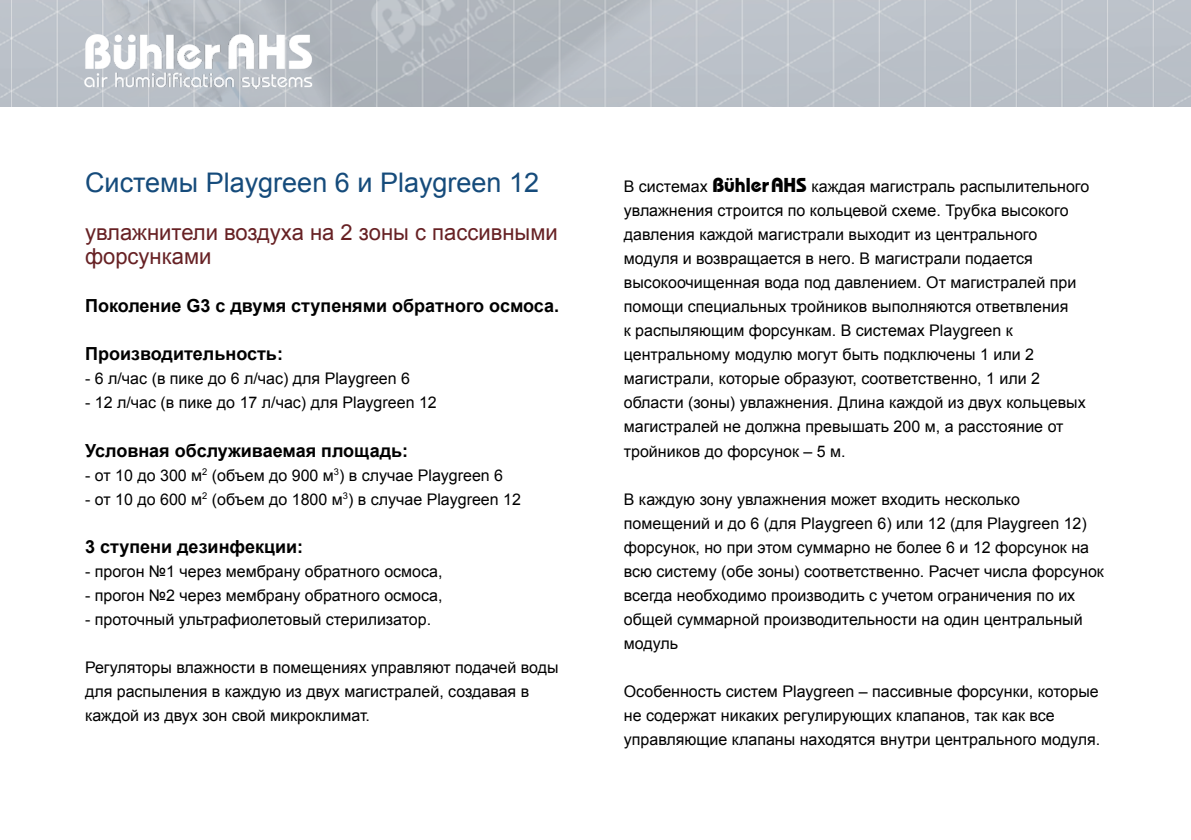
<style>
.page{position:relative;width:1191px;height:840px;background:#fff}
.page>*{position:absolute;margin:0;border:0;box-sizing:border-box;transform-origin:0 0}
.t1{font:27px "Arial";color:#154b7b}
.t2{font:22px/24px "Arial";color:#672124}
.t3{font:700 18px "Arial";color:#000}
.t4{font:16px/24px "Arial";color:#000}
.s1{font-family:"Bauhaus IT Cby BT";font-weight:700;font-size:20px}
</style>
<div class="page">
<img style="left:0;top:0;width:1191px;height:106px">
<img style="left:83px;top:32px;width:230px;height:56px">
<h1 class="t1" style="left:85px;top:165px;width:455px">Системы Playgreen 6 и Playgreen 12</h1>
<h2 class="t2" style="left:85px;top:221px;width:474px">увлажнители воздуха на 2 зоны с пассивными форсунками</h2>
<p class="t3" style="left:85px;top:294px;width:475px">Поколение G3 с двумя ступенями обратного осмоса.</p>
<p class="t3" style="left:85px;top:342px;width:199px">Производительность:</p>
<p class="t4" style="left:85px;top:367px;width:326px">- 6 л/час (в пике до 6 л/час) для Playgreen 6</p>
<p class="t4" style="left:85px;top:391px;width:353px">- 12 л/час (в пике до 17 л/час) для Playgreen 12</p>
<p class="t3" style="left:85px;top:438px;width:325px">Условная обслуживаемая площадь:</p>
<p class="t4" style="left:85px;top:463px;width:420px">- от 10 до 300 м<sup>2</sup> (объем до 900 м<sup>3</sup>) в случае Playgreen 6</p>
<p class="t4" style="left:85px;top:487px;width:437px">- от 10 до 600 м<sup>2</sup> (объем до 1800 м<sup>3</sup>) в случае Playgreen 12</p>
<p class="t3" style="left:85px;top:534px;width:220px">3 ступени дезинфекции:</p>
<p class="t4" style="left:85px;top:559px;width:359px">- прогон №1 через мембрану обратного осмоса,</p>
<p class="t4" style="left:85px;top:583px;width:359px">- прогон №2 через мембрану обратного осмоса,</p>
<p class="t4" style="left:85px;top:607px;width:348px">- проточный ультрафиолетовый стерилизатор.</p>
<p class="t4" style="left:85px;top:655px;width:475px">Регуляторы влажности в помещениях управляют подачей воды для распыления в каждую из двух магистралей, создавая в каждой из двух зон свой микроклимат.</p>
<p class="t4" style="left:624px;top:175px;width:467px">В системах <span class="s1">BühlerAHS</span> каждая магистраль распылительного увлажнения строится по кольцевой схеме. Трубка высокого давления каждой магистрали выходит из центрального модуля и возвращается в него. В магистрали подается высокоочищенная вода под давлением. От магистралей при помощи специальных тройников выполняются ответвления<br>к распыляющим форсункам. В системах Playgreen к центральному модулю могут быть подключены 1 или 2 магистрали, которые образуют, соответственно, 1 или 2 области (зоны) увлажнения. Длина каждой из двух кольцевых магистралей не должна превышать 200 м, а расстояние от тройников до форсунок – 5 м.</p>
<p class="t4" style="left:624px;top:487px;width:481px">В каждую зону увлажнения может входить несколько помещений и до 6 (для Playgreen 6) или 12 (для Playgreen 12) форсунок, но при этом суммарно не более 6 и 12 форсунок на всю систему (обе зоны) соответственно. Расчет числа форсунок всегда необходимо производить с учетом ограничения по их общей суммарной производительности на один центральный модуль</p>
<p class="t4" style="left:624px;top:679px;width:478px">Особенность систем Playgreen – пассивные форсунки, которые не содержат никаких регулирующих клапанов, так как все управляющие клапаны находятся внутри центрального модуля.</p>
</div>
